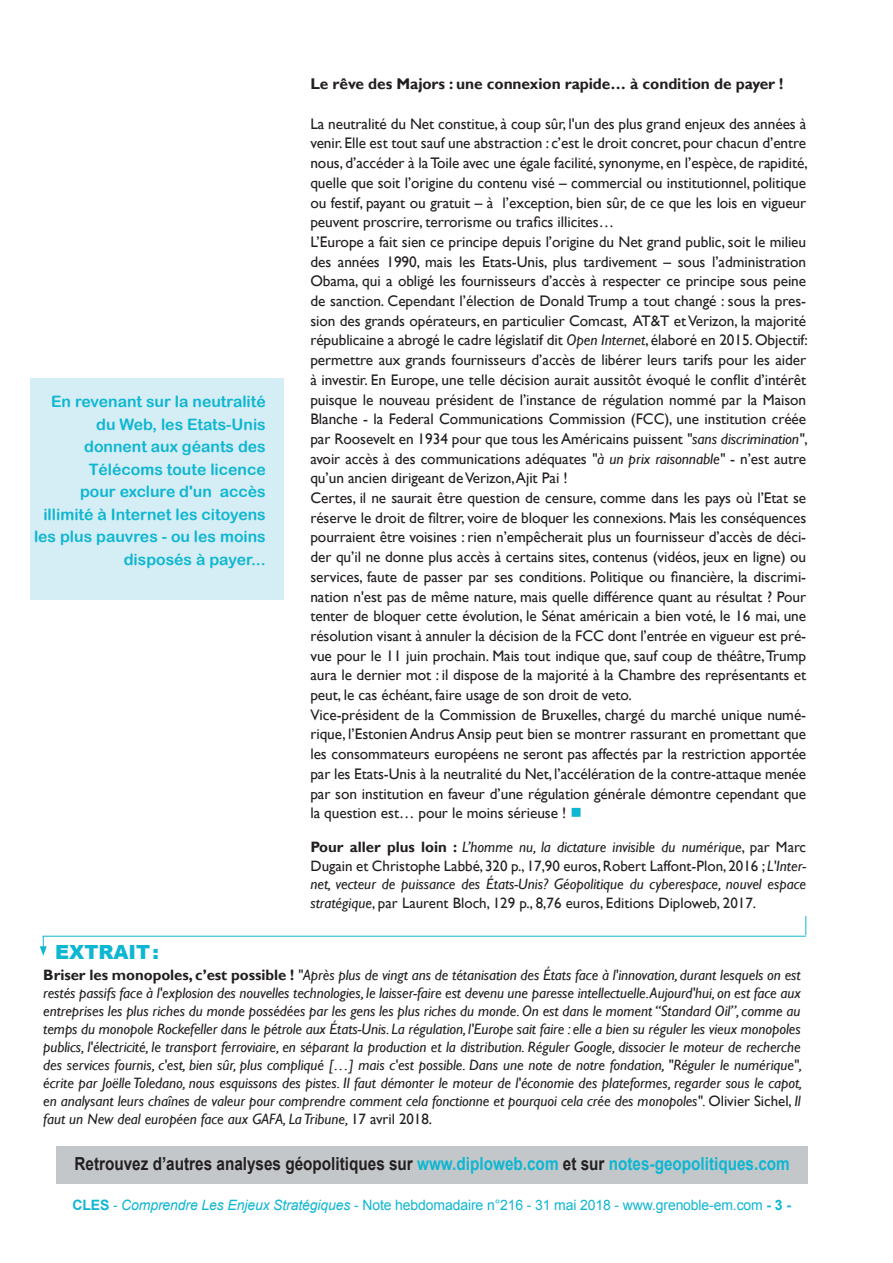
<style>
.page{position:relative;width:893px;height:1263px;background:#fff}
.page>*{position:absolute;margin:0;border:0;box-sizing:border-box;transform-origin:0 0}
.Texte_courant_CLES{font:900 19.5px "Arial";letter-spacing:-.005em;color:#0db6d2}
.Texte_courant_CLES-2{font:700 18px "Arial";color:#231f20;scale:.85 1}
.Exergue_CLES{font:15.75px/22.5px "Arial Rounded MT Bold";color:#0db6d2;text-align:right}
.Chapo_CLES{font:700 15.6px "Gill Sans";letter-spacing:-.005em;color:#231f20}
.Chapo_CLES-2{font:15.3px/19.6px "Gill Sans";letter-spacing:-.005em;color:#231f20;text-align:justify}
.Texte_courant_CLES-3{font:italic 15px/18px "Gill Sans";letter-spacing:-.005em;color:#231f20;text-align:justify}
.Note_bas_page_CLE{font:italic 15px/18.8px "Gill Sans";color:#231f20;text-align:justify}
.t1{font:14.25px "Arial";letter-spacing:-.01em;color:#0db6d2}
.s1{font-style:italic}
.s2{color:#0db6d2}
.s3{font-weight:700;font-style:normal}
.s4{font-style:normal}
.s5{font-weight:700}
</style>
<div class="page">
<div style="left:31px;top:378px;width:253px;height:222px;background:#d5edf4"></div>
<hr style="left:42px;top:936px;width:764px;height:1px;background:#0db6d2">
<svg style="left:40px;top:936px;width:7px;height:20px"></svg>
<svg style="left:805px;top:916px;width:1px;height:19px"></svg>
<div style="left:56px;top:1146px;width:752px;height:37px;background:#c3c7c9"></div>
<p class="Exergue_CLES" style="left:51px;top:390px;width:216px">En revenant sur la neutralité du Web, les Etats-Unis</p>
<p class="Exergue_CLES" style="left:84px;top:435px;width:183px;text-align:left">donnent aux géants des<br>Télécoms toute licence</p>
<p class="Exergue_CLES" style="left:34px;top:480px;width:233px">pour exclure d'un accès illimité à Internet les citoyens les plus pauvres - ou les moins disposés à payer...</p>
<p class="Texte_courant_CLES" style="left:55px;top:938px;width:105px">EXTRAIT:</p>
<p class="Chapo_CLES" style="left:310px;top:75px;width:475px">Le rêve des Majors : une connexion rapide… à condition de payer !</p>
<p class="Chapo_CLES-2" style="left:310px;top:114px;width:499px">La neutralité du Net constitue, à coup sûr, l'un des plus grand enjeux des années à venir. Elle est tout sauf une abstraction : c’est le droit concret, pour chacun d’entre nous, d’accéder à la Toile avec une égale facilité, synonyme, en l’espèce, de rapidité, quelle que soit l’origine du contenu visé – commercial ou institutionnel, politique ou festif, payant ou gratuit – à l’exception, bien sûr, de ce que les lois en vigueur peuvent proscrire, terrorisme ou trafics illicites…</p>
<p class="Chapo_CLES-2" style="left:310px;top:232px;width:499px">L’Europe a fait sien ce principe depuis l’origine du Net grand public, soit le milieu des années 1990, mais les Etats-Unis, plus tardivement – sous l’administration Obama, qui a obligé les fournisseurs d’accès à respecter ce principe sous peine de sanction. Cependant l’élection de Donald Trump a tout changé : sous la pres&shy;sion des grands opérateurs, en particulier Comcast, AT&amp;T et Verizon, la majorité républicaine a abrogé le cadre législatif dit <span class="s1">Open Internet</span>, élaboré en 2015. Objectif: permettre aux grands fournisseurs d’accès de libérer leurs tarifs pour les aider à investir. En Europe, une telle décision aurait aussitôt évoqué le conflit d’intérêt puisque le nouveau président de l’instance de régulation nommé par la Maison Blanche - la Federal Communications Commission (FCC), une institution créée par Roosevelt en 1934 pour que tous les Américains puissent <span class="s1">"sans discrimination"</span>, avoir accès à des communications adéquates <span class="s1">"à un prix raisonnable"</span> - n’est autre qu’un ancien dirigeant de Verizon, Ajit Pai !</p>
<p class="Chapo_CLES-2" style="left:310px;top:488px;width:497px">Certes, il ne saurait être question de censure, comme dans les pays où l’Etat se réserve le droit de filtrer, voire de bloquer les connexions. Mais les conséquences pourraient être voisines : rien n’empêcherait plus un fournisseur d’accès de déci&shy;der qu’il ne donne plus accès à certains sites, contenus (vidéos, jeux en ligne) ou services, faute de passer par ses conditions. Politique ou financière, la discrimi&shy;nation n'est pas de même nature, mais quelle différence quant au résultat ? Pour tenter de bloquer cette évolution, le Sénat américain a bien voté, le 16 mai, une résolution visant à annuler la décision de la FCC dont l’entrée en vigueur est pré&shy;vue pour le 11 juin prochain. Mais tout indique que, sauf coup de théâtre, Trump aura le dernier mot : il dispose de la majorité à la Chambre des représentants et peut, le cas échéant, faire usage de son droit de veto.</p>
<p class="Chapo_CLES-2" style="left:310px;top:705px;width:497px">Vice-président de la Commission de Bruxelles, chargé du marché unique numé&shy;rique, l’Estonien Andrus Ansip peut bien se montrer rassurant en promettant que les consommateurs européens ne seront pas affectés par la restriction apportée par les Etats-Unis à la neutralité du Net, l’accélération de la contre-attaque menée par son institution en faveur d’une régulation générale démontre cependant que la question est… pour le moins sérieuse ! <span class="s2">■</span></p>
<p class="Note_bas_page_CLE" style="left:310px;top:838px;width:497px"><span class="s3">Pour aller plus loin :</span> L’homme nu, la dictature invisible du numérique<span class="s4">, par Marc Dugain et Christophe Labbé, 320 p., 17,90 euros, Robert Laffont-Plon, 2016 ;</span> L'Inter&shy;net, vecteur de puissance des États-Unis? Géopolitique du cyberespace, nouvel espace stratégique<span class="s4">, par Laurent Bloch, 129 p., 8,76 euros, Editions Diploweb, 2017.</span></p>
<p class="Texte_courant_CLES-3" style="left:43px;top:966px;width:760px"><span class="s3">Briser les monopoles, c’est possible !</span> "Après plus de vingt ans de tétanisation des États face à l'innovation, durant lesquels on est restés passifs face à l'explosion des nouvelles technologies, le laisser-faire est devenu une paresse intellectuelle.Aujourd'hui, on est face aux entreprises les plus riches du monde possédées par les gens les plus riches du monde. On est dans le moment ‘‘Standard Oil’’, comme au temps du monopole Rockefeller dans le pétrole aux États-Unis. La régulation, l'Europe sait faire : elle a bien su réguler les vieux monopoles publics, l'électricité, le transport ferroviaire, en séparant la production et la distribution. Réguler Google, dissocier le moteur de recherche des services fournis, c'est, bien sûr, plus compliqué […] mais c'est possible. Dans une note de notre fondation, "Réguler le numérique", écrite par Joëlle Toledano, nous esquissons des pistes. Il faut démonter le moteur de l'économie des plateformes, regarder sous le capot, en analysant leurs chaînes de valeur pour comprendre comment cela fonctionne et pourquoi cela crée des monopoles". <span class="s4">Olivier Sichel,</span> Il faut un New deal européen face aux GAFA, La Tribune, <span class="s4">17 avril 2018.</span></p>
<p class="Texte_courant_CLES-2" style="left:74px;top:1152px;width:843px">Retrouvez d’autres analyses géopolitiques sur <span class="s2">www.diploweb.com</span> et sur <span class="s2">notes-geopolitiques.com</span></p>
<p class="t1" style="left:72px;top:1195px;width:720px"><span class="s5">CLES</span> - <span class="s1">Comprendre Les Enjeux Stratégiques</span> - Note hebdomadaire n°216 - 31 mai 2018 - www.grenoble-em.com <span class="s5">- 3 -</span></p>
</div>
